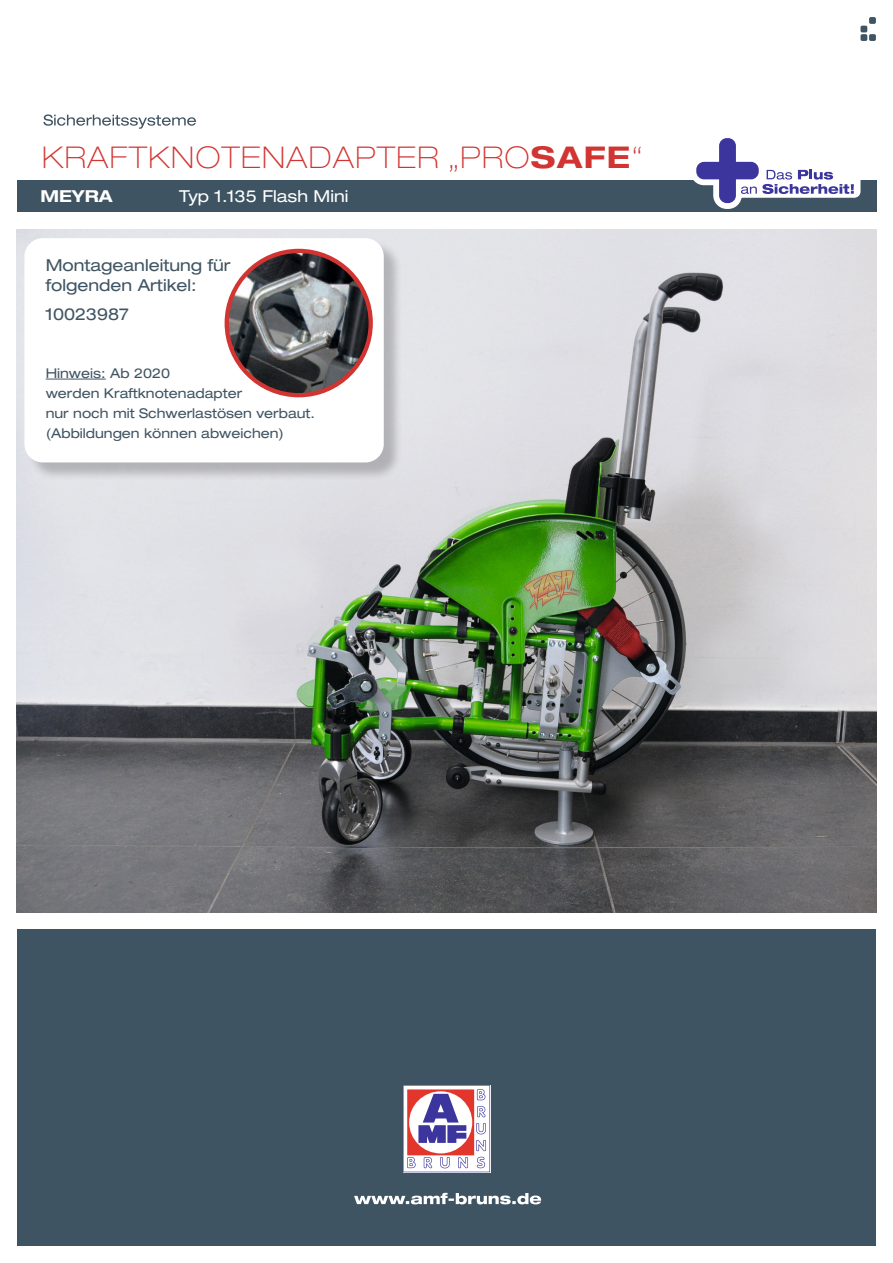
<style>
.page{position:relative;width:893px;height:1263px;background:#fff}
.page>*{position:absolute;margin:0;border:0;box-sizing:border-box;transform-origin:0 0}
.t1{font:100 expanded 30px "Helvetica Neue LT Std";letter-spacing:.05em;color:#d13431}
.t2{font:expanded 16.5px/20.2px "Helvetica Neue LT Std";color:#3f5462}
.t3{font:expanded 16.5px "Helvetica Neue LT Std";color:#fff}
.t4{font:700 expanded 16.5px "Helvetica Neue LT Std";color:#fff}
.t5{font:expanded 13.5px "Helvetica Neue LT Std";color:#3f5462}
.s1{font-weight:700}
</style>
<div class="page">
<div style="left:17px;top:180px;width:859px;height:32px;background:#3f5462"></div>
<div style="left:869px;top:17px;width:7px;height:7px;background:#3f5462;border-radius:2px"></div>
<div style="left:860px;top:26px;width:7px;height:6px;background:#3f5462;border-radius:2px"></div>
<div style="left:860px;top:34px;width:7px;height:7px;background:#3f5462;border-radius:2px"></div>
<div style="left:869px;top:34px;width:7px;height:7px;background:#3f5462;border-radius:2px"></div>
<svg style="left:43px;top:114px;width:153px;height:15px"></svg>
<div style="left:17px;top:929px;width:859px;height:317px;background:#3f5462"></div>
<svg style="left:354px;top:1193px;width:187px;height:11px"></svg>
<svg style="left:403px;top:1085px;width:87px;height:87px;background:#caaac1"></svg>
<div style="left:733px;top:164px;width:127px;height:34px;background:#fff;border-radius:6px"></div>
<svg style="left:693px;top:138px;width:161px;height:71px"></svg>
<div style="left:719px;top:138px;width:17px;height:65px;background:#3b359d;border-radius:8px"></div>
<div style="left:696px;top:162px;width:63px;height:17px;background:#3b359d;border-radius:8px"></div>
<img style="left:17px;top:230px;width:860px;height:683px">
<div style="left:27px;top:240px;width:376px;height:241px;background:#1c1a1b;opacity:.24"></div>
<div style="left:24px;top:238px;width:360px;height:224px;background:#fff;border-radius:18px"></div>
<hr style="left:46px;top:379px;width:60px;height:1px;background:#3f5462">
<img style="left:227px;top:251px;width:144px;height:144px;border-radius:72px">
<div style="left:225px;top:249px;width:148px;height:148px;border:4px solid #d13431;border-radius:50%"></div>
<h1 class="t1" style="left:42px;top:140px;width:602px">KRAFTKNOTENADAPTER „PRO<span class="s1">SAFE</span>“</h1>
<p class="t4" style="left:40px;top:186px;width:74px">MEYRA</p>
<p class="t3" style="left:179px;top:186px;width:171px">Typ 1.135 Flash Mini</p>
<p class="t2" style="left:46px;top:255px;width:186px">Montageanleitung für folgenden Artikel:</p>
<p class="t2" style="left:46px;top:304px;width:85px">10023987</p>
<p class="t5" style="left:46px;top:365px;width:126px">Hinweis: Ab 2020</p>
<p class="t5" style="left:46px;top:385px;width:198px">werden Kraftknotenadapter</p>
<p class="t5" style="left:46px;top:405px;width:271px">nur noch mit Schwerlastösen verbaut.</p>
<p class="t5" style="left:46px;top:425px;width:240px">(Abbildungen können abweichen)</p>
</div>
